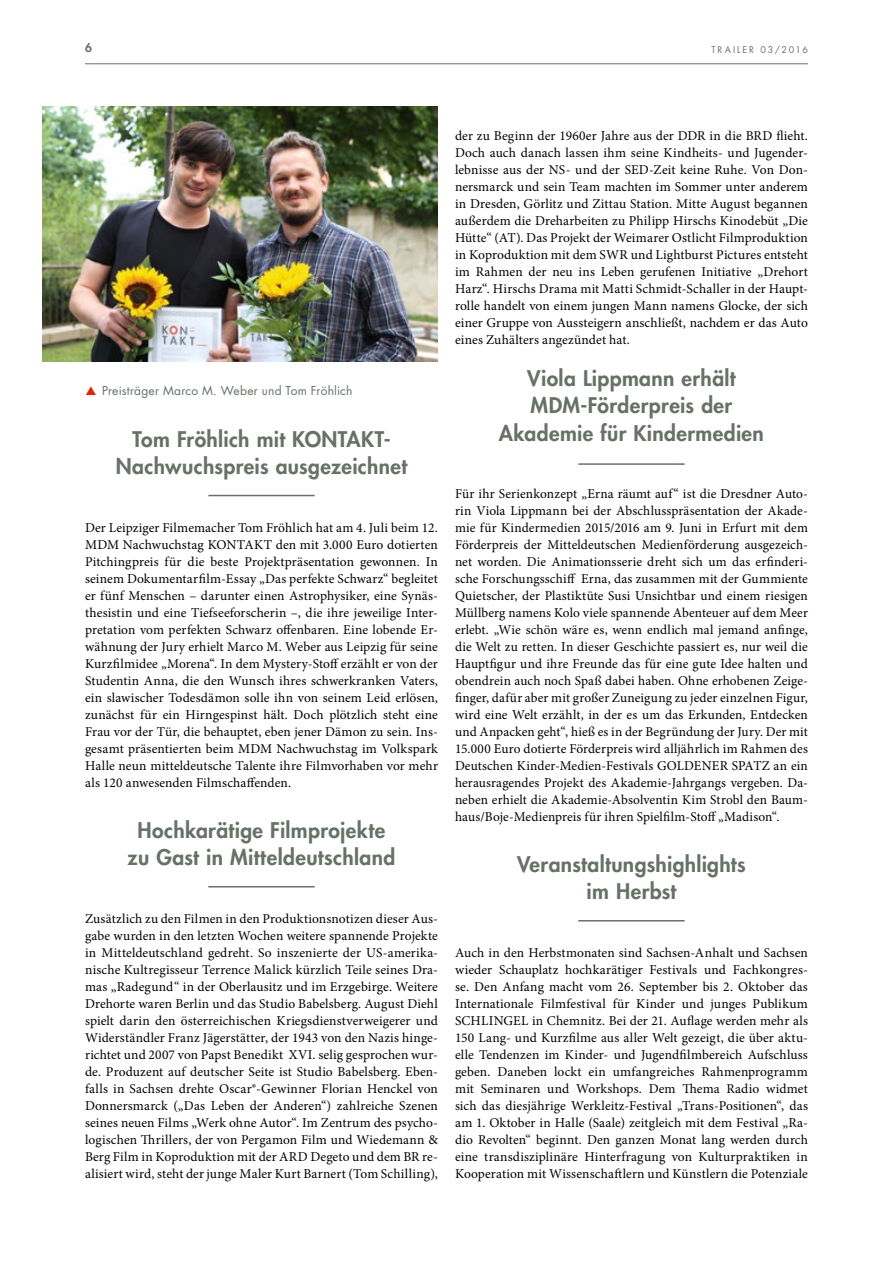
<style>
.page{position:relative;width:893px;height:1263px;background:#fff}
.page>*{position:absolute;margin:0;border:0;box-sizing:border-box;transform-origin:0 0}
.t1{font:800 21px/27px "Futura Std";letter-spacing:.015em;color:#677168;text-align:center}
.t2{font:13.5px/17px "Minion Pro";letter-spacing:.005em;color:#000;text-align:justify}
.t3{font:12px "Futura Std";letter-spacing:.015em;color:#677168}
.t4{font:800 12px "Futura Std";color:#677168}
.t5{font:9px "Futura Std";letter-spacing:.215em;color:#677168}
</style>
<div class="page">
<hr style="left:85px;top:63px;width:723px;height:1px;background:#677168">
<hr style="left:208px;top:495px;width:107px;height:1px;background:#677168">
<hr style="left:208px;top:886px;width:107px;height:1px;background:#677168">
<hr style="left:578px;top:463px;width:107px;height:2px;background:#677168">
<hr style="left:578px;top:920px;width:107px;height:1px;background:#677168">
<img style="left:43px;top:106px;width:395px;height:255px">
<p class="t4" style="left:85px;top:40px;width:8px">6</p>
<p class="t5" style="left:711px;top:43px;width:98px">TRAILER 03/2016</p>
<p class="t3" style="left:102px;top:383px;width:252px">Preisträger Marco M. Weber und Tom Fröhlich</p>
<h1 class="t1" style="left:116px;top:425px;width:293px">Tom Fröhlich mit KONTAKT-<br>Nachwuchspreis ausgezeichnet</h1>
<p class="t2" style="left:85px;top:519px;width:354px">Der Leipziger Filmemacher Tom Fröhlich hat am 4. Juli beim 12.<br>MDM Nachwuchstag KONTAKT den mit 3.000 Euro dotierten Pitchingpreis für die beste Projektpräsentation gewonnen. In seinem Dokumentarfilm-Essay „Das perfekte Schwarz“ begleitet er fünf Menschen – darunter einen Astrophysiker, eine Synäs&shy;thesistin und eine Tiefseeforscherin –, die ihre jeweilige Inter&shy;pretation vom perfekten Schwarz offenbaren. Eine lobende Er&shy;wähnung der Jury erhielt Marco M. Weber aus Leipzig für seine Kurzfilmidee „Morena“. In dem Mystery-Stoff erzählt er von der Studentin Anna, die den Wunsch ihres schwerkranken Vaters, ein slawischer Todesdämon solle ihn von seinem Leid erlösen, zunächst für ein Hirngespinst hält. Doch plötzlich steht eine Frau vor der Tür, die behauptet, eben jener Dämon zu sein. Ins&shy;gesamt präsentierten beim MDM Nachwuchstag im Volkspark Halle neun mitteldeutsche Talente ihre Filmvorhaben vor mehr als 120 anwesenden Filmschaffenden.</p>
<h1 class="t1" style="left:128px;top:816px;width:269px">Hochkarätige Filmprojekte zu Gast in Mitteldeutschland</h1>
<p class="t2" style="left:85px;top:910px;width:354px">Zusätzlich zu den Filmen in den Produktionsnotizen dieser Aus&shy;gabe wurden in den letzten Wochen weitere spannende Projekte in Mitteldeutschland gedreht. So inszenierte der US-amerika&shy;nische Kultregisseur Terrence Malick kürzlich Teile seines Dra&shy;mas „Radegund“ in der Oberlausitz und im Erzgebirge. Weitere Drehorte waren Berlin und das Studio Babelsberg. August Diehl spielt darin den österreichischen Kriegsdienstverweigerer und Widerständler Franz Jägerstätter, der 1943 von den Nazis hinge&shy;richtet und 2007 von Papst Benedikt XVI. selig gesprochen wur&shy;de. Produzent auf deutscher Seite ist Studio Babelsberg. Eben&shy;falls in Sachsen drehte Oscar®-Gewinner Florian Henckel von Donnersmarck („Das Leben der Anderen“) zahlreiche Szenen seines neuen Films „Werk ohne Autor“. Im Zentrum des psycho&shy;logischen Thrillers, der von Pergamon Film und Wiedemann &amp; Berg Film in Koproduktion mit der ARD Degeto und dem BR re&shy;alisiert wird, steht der junge Maler Kurt Barnert (Tom Schilling),</p>
<p class="t2" style="left:455px;top:128px;width:354px">der zu Beginn der 1960er Jahre aus der DDR in die BRD flieht.<br>Doch auch danach lassen ihm seine Kindheits- und Jugender&shy;lebnisse aus der NS- und der SED-Zeit keine Ruhe. Von Don&shy;nersmarck und sein Team machten im Sommer unter anderem in Dresden, Görlitz und Zittau Station. Mitte August begannen außerdem die Dreharbeiten zu Philipp Hirschs Kinodebüt „Die Hütte“ (AT). Das Projekt der Weimarer Ostlicht Filmproduktion in Koproduktion mit dem SWR und Lightburst Pictures entsteht im Rahmen der neu ins Leben gerufenen Initiative „Drehort Harz“. Hirschs Drama mit Matti Schmidt-Schaller in der Haupt&shy;rolle handelt von einem jungen Mann namens Glocke, der sich einer Gruppe von Aussteigern anschließt, nachdem er das Auto eines Zuhälters angezündet hat.</p>
<h1 class="t1" style="left:499px;top:365px;width:266px">Viola Lippmann erhält<br>MDM-Förderpreis der<br>Akademie für Kindermedien</h1>
<p class="t2" style="left:455px;top:485px;width:354px">Für ihr Serienkonzept „Erna räumt auf“ ist die Dresdner Auto&shy;rin Viola Lippmann bei der Abschlusspräsentation der Akade&shy;mie für Kindermedien 2015/2016 am 9. Juni in Erfurt mit dem Förderpreis der Mitteldeutschen Medienförderung ausgezeich&shy;net worden. Die Animationsserie dreht sich um das erfinderi&shy;sche Forschungsschiff Erna, das zusammen mit der Gummiente Quietscher, der Plastiktüte Susi Unsichtbar und einem riesigen Müllberg namens Kolo viele spannende Abenteuer auf dem Meer erlebt. „Wie schön wäre es, wenn endlich mal jemand anfinge, die Welt zu retten. In dieser Geschichte passiert es, nur weil die Hauptfigur und ihre Freunde das für eine gute Idee halten und obendrein auch noch Spaß dabei haben. Ohne erhobenen Zeige&shy;finger, dafür aber mit großer Zuneigung zu jeder einzelnen Figur, wird eine Welt erzählt, in der es um das Erkunden, Entdecken und Anpacken geht“, hieß es in der Begründung der Jury. Der mit 15.000 Euro dotierte Förderpreis wird alljährlich im Rahmen des Deutschen Kinder-Medien-Festivals GOLDENER SPATZ an ein herausragendes Projekt des Akademie-Jahrgangs vergeben. Da&shy;neben erhielt die Akademie-Absolventin Kim Strobl den Baum&shy;haus/Boje-Medienpreis für ihren Spielfilm-Stoff „Madison“.</p>
<h1 class="t1" style="left:517px;top:850px;width:230px">Veranstaltungshighlights im Herbst</h1>
<p class="t2" style="left:455px;top:944px;width:354px">Auch in den Herbstmonaten sind Sachsen-Anhalt und Sachsen wieder Schauplatz hochkarätiger Festivals und Fachkongres&shy;se. Den Anfang macht vom 26. September bis 2. Oktober das Internationale Filmfestival für Kinder und junges Publikum SCHLINGEL in Chemnitz. Bei der 21. Auflage werden mehr als 150 Lang- und Kurzfilme aus aller Welt gezeigt, die über aktu&shy;elle Tendenzen im Kinder- und Jugendfilmbereich Aufschluss geben. Daneben lockt ein umfangreiches Rahmenprogramm mit Seminaren und Workshops. Dem Thema Radio widmet sich das diesjährige Werkleitz-Festival „Trans-Positionen“, das am 1. Oktober in Halle (Saale) zeitgleich mit dem Festival „Ra&shy;dio Revolten“ beginnt. Den ganzen Monat lang werden durch eine transdisziplinäre Hinterfragung von Kulturpraktiken in Kooperation mit Wissenschaftlern und Künstlern die Potenziale</p>
</div>
